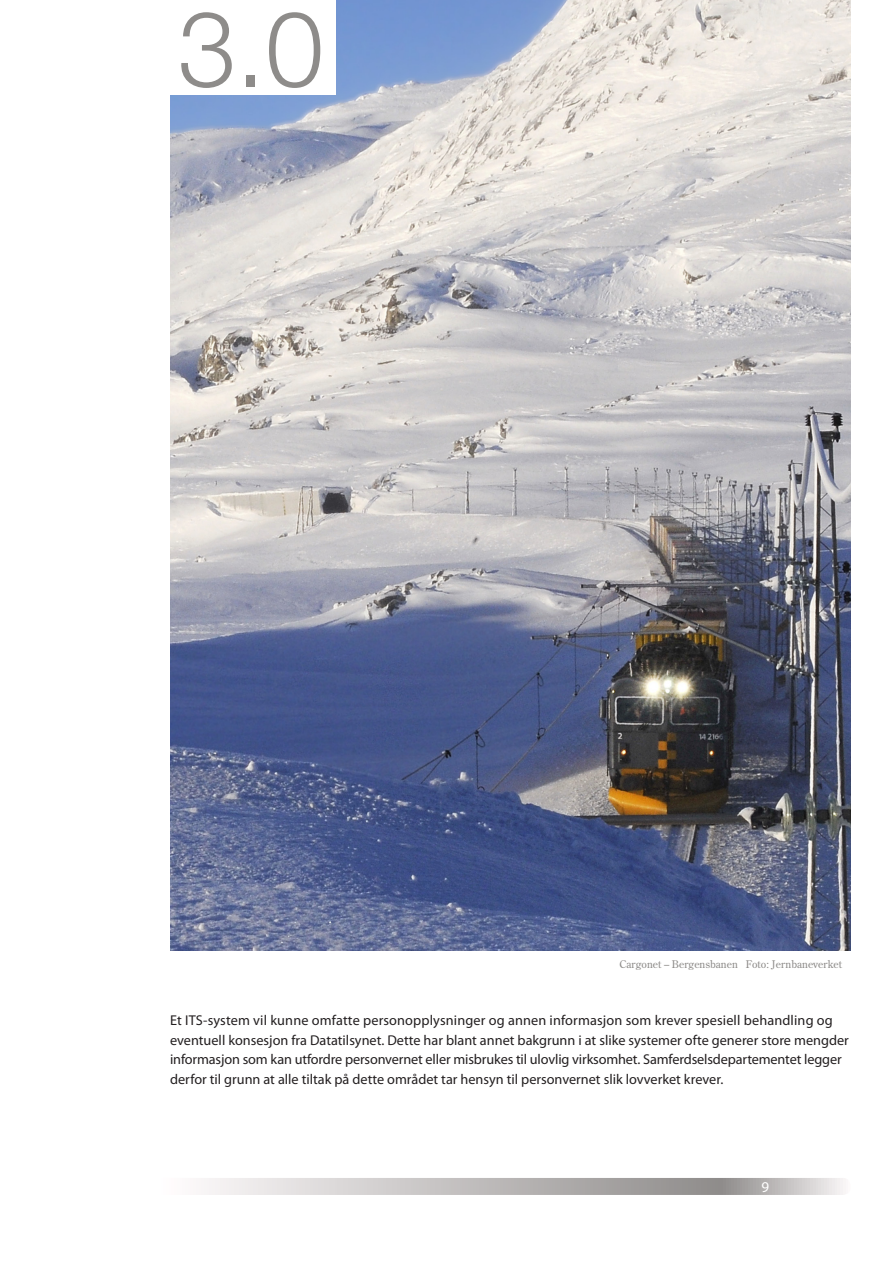
<style>
.page{position:relative;width:893px;height:1263px;background:#fff}
.page>*{position:absolute;margin:0;border:0;box-sizing:border-box;transform-origin:0 0}
.t1{font:300 105px "Helvetica Neue";color:#8e8c8a}
.t2{font:15px "Dep Myriad";color:#fff}
.t3{font:14.25px/19.5px "Myriad Pro";color:#231f20}
.t4{font:10.5px "Century Old Style";color:#8e8c8a}
</style>
<div class="page">
<svg style="left:157px;top:1178px;width:693px;height:17px;background:#c6c3c3"></svg>
<img style="left:170px;top:0;width:680px;height:951px">
<div style="left:166px;top:0;width:170px;height:95px;background:#fff"></div>
<p class="t1" style="left:178px;top:-15px;width:147px">3.0</p>
<p class="t4" style="left:619px;top:957px;width:224px">Cargonet – Bergensbanen Foto: Jernbaneverket</p>
<p class="t3" style="left:170px;top:1010px;width:680px">Et ITS-system vil kunne omfatte personopplysninger og annen informasjon som krever spesiell behandling og eventuell konsesjon fra Datatilsynet. Dette har blant annet bakgrunn i at slike systemer ofte generer store mengder informasjon som kan utfordre personvernet eller misbrukes til ulovlig virksomhet. Samferdselsdepartementet legger derfor til grunn at alle tiltak på dette området tar hensyn til personvernet slik lovverket krever.</p>
<p class="t2" style="left:762px;top:1179px;width:9px">9</p>
</div>
